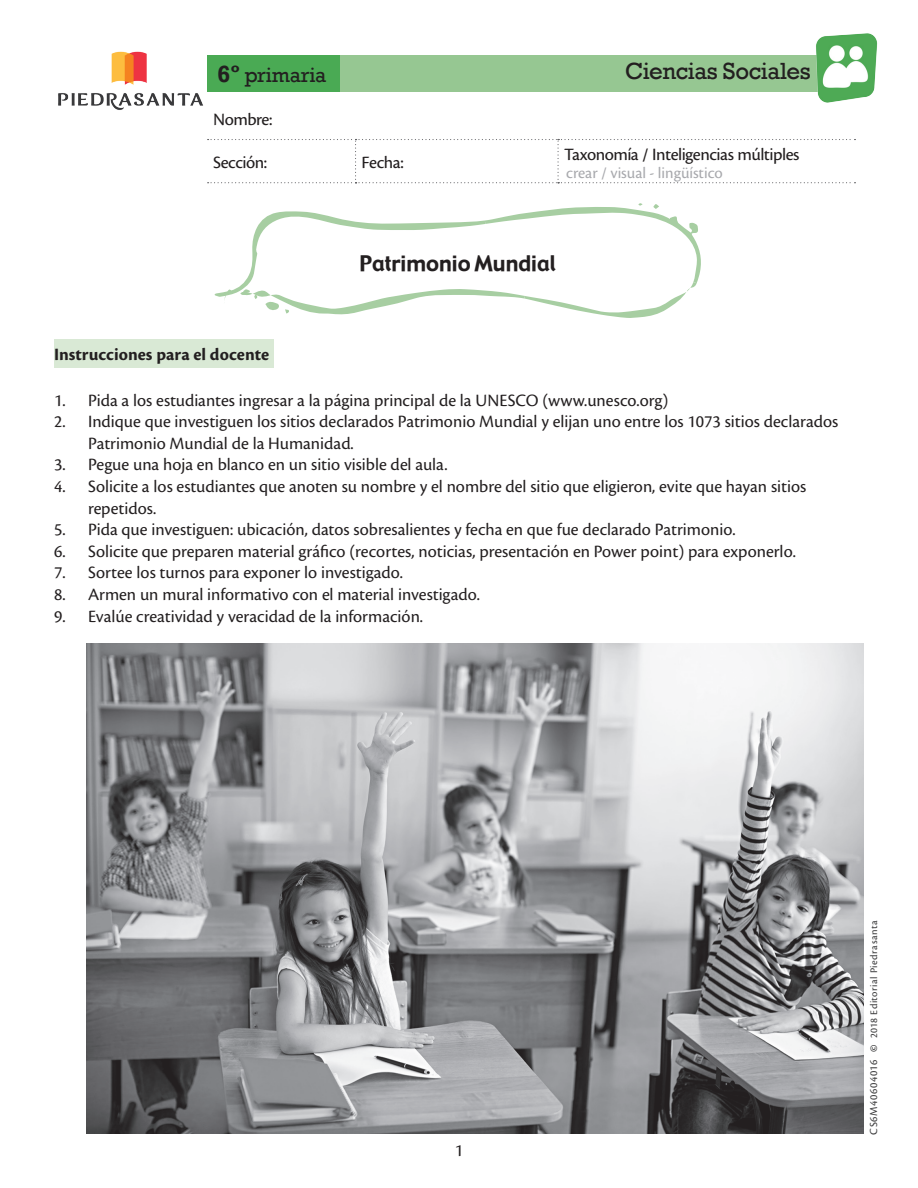
<style>
.page{position:relative;width:918px;height:1188px;background:#fff}
.page>*{position:absolute;margin:0;border:0;box-sizing:border-box;transform-origin:0 0}
.t1{font:24px "Rockwell";letter-spacing:-.02em;color:#231f20}
.Encabezados{font:21px "Gadget";color:#231f20}
.t2{font:21px "Rockwell";letter-spacing:-.005em;color:#231f20}
.t3{font:18px/21.6px "Cronos Pro";color:#231f20}
.t4{font:18px "Cronos Pro Capt";letter-spacing:-.03em;color:#231f20}
.Párrafos{font:700 18px "Cronos Pro";letter-spacing:.005em;color:#231f20}
.Taxonomias{font:16.5px "Cronos Pro";color:#a8a9ad}
._2014_Editorial_Pie{font:11.25px "Cronos Pro Capt";letter-spacing:.055em;color:#3e3e3f}
.t5{font:10.5px "Cronos Pro Capt";letter-spacing:.04em;color:#3e3e3f}
.s1{font-weight:700;font-size:24px}
.s2{font-family:"Cronos Pro";font-weight:700}
</style>
<div class="page">
<svg style="left:208px;top:139px;width:648px;height:44px"></svg>
<svg style="left:207px;top:55px;width:605px;height:37px;background:#85c084"></svg>
<img style="left:812px;top:33px;width:66px;height:70px">
<img style="left:58px;top:51px;width:145px;height:59px">
<svg style="left:215px;top:203px;width:486px;height:115px"></svg>
<div style="left:54px;top:339px;width:220px;height:29px;background:#d9e9d5"></div>
<img style="left:86px;top:644px;width:778px;height:490px">
<p class="t2" style="left:217px;top:63px;width:111px"><span class="s1">6º</span> primaria</p>
<h1 class="t1" style="left:625px;top:57px;width:187px">Ciencias Sociales</h1>
<p class="t4" style="left:213px;top:109px;width:61px">Nombre:</p>
<p class="t4" style="left:213px;top:152px;width:56px">Sección:</p>
<p class="t4" style="left:362px;top:152px;width:44px">Fecha:</p>
<p class="t4" style="left:564px;top:144px;width:237px">Taxonomía / Inteligencias múltiples</p>
<p class="Taxonomias" style="left:566px;top:163px;width:158px">crear / visual - lingüístico</p>
<p class="Encabezados" style="left:359px;top:250px;width:198px">Patrimonio Mundial</p>
<p class="Párrafos" style="left:54px;top:344px;width:217px">Instrucciones para el docente</p>
<p class="t3" style="left:54px;top:389px;width:616px">1. Pida a los estudiantes ingresar a la página principal de la UNESCO (www.unesco.org)</p>
<p class="t3" style="left:88px;top:411px;width:752px;text-indent:-34px">2. Indique que investiguen los sitios declarados Patrimonio Mundial y elijan uno entre los 1073 sitios declarados<br>Patrimonio Mundial de la Humanidad.</p>
<p class="t3" style="left:54px;top:454px;width:395px">3. Pegue una hoja en blanco en un sitio visible del aula.</p>
<p class="t3" style="left:88px;top:476px;width:720px;text-indent:-34px">4. Solicite a los estudiantes que anoten su nombre y el nombre del sitio que eligieron, evite que hayan sitios repetidos.</p>
<p class="t3" style="left:54px;top:519px;width:683px">5. Pida que investiguen: ubicación, datos sobresalientes y fecha en que fue declarado Patrimonio.</p>
<p class="t3" style="left:54px;top:540px;width:743px">6. Solicite que preparen material gráfico (recortes, noticias, presentación en Power point) para exponerlo.</p>
<p class="t3" style="left:54px;top:562px;width:350px">7. Sortee los turnos para exponer lo investigado.</p>
<p class="t3" style="left:54px;top:584px;width:427px">8. Armen un mural informativo con el material investigado.</p>
<p class="t3" style="left:54px;top:605px;width:371px">9. Evalúe creatividad y veracidad de la información.</p>
<p class="t3" style="left:455px;top:1140px;width:10px">1</p>
<p class="t5" style="left:868px;top:1052px;width:132px;rotate:-90deg"><span class="s2">©</span> 2018 Editorial Piedrasanta</p>
<p class="_2014_Editorial_Pie" style="left:867px;top:1135px;width:76px;rotate:-90deg">CS6M40604016</p>
</div>
